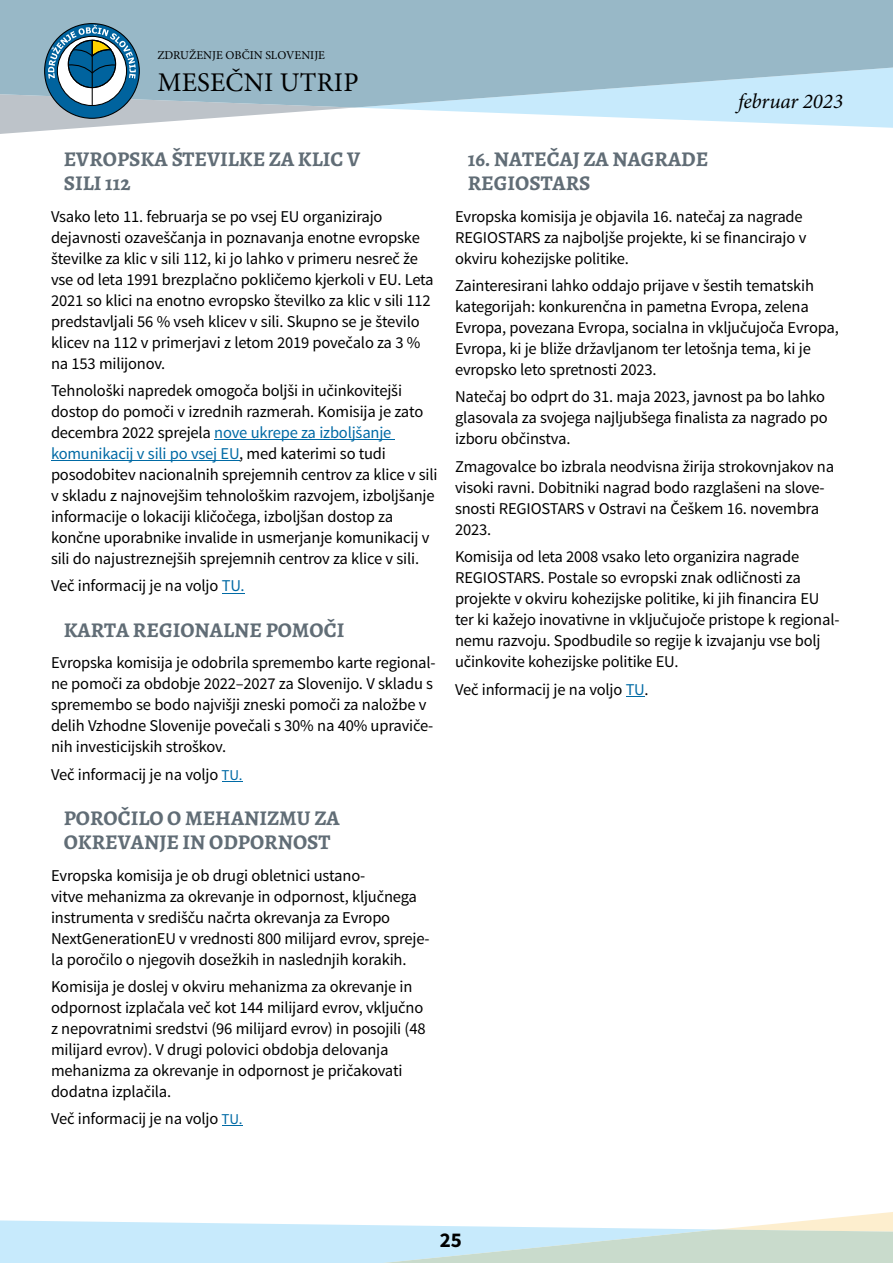
<style>
.page{position:relative;width:893px;height:1263px;background:#fff}
.page>*{position:absolute;margin:0;border:0;box-sizing:border-box;transform-origin:0 0}
.t1{font:27px "Minion Pro";letter-spacing:.01em;color:#000}
.t2{font:700 21px/24px "Alegreya";color:#616d76}
.t3{font:italic 21px "Minion Pro";letter-spacing:-.005em;color:#000}
.t4{font:700 21px "Source Sans Pro";color:#000}
.t5{font:16.5px/21px "Source Sans Pro";letter-spacing:-.01em;color:#000}
.t6{font:12px "Minion Pro";color:#000}
.s1{color:#006aa5}
.s2{font-size:15px;color:#006aa5}
</style>
<div class="page">
<svg style="left:0;top:108px;width:347px;height:26px"></svg>
<svg style="left:371px;top:108px;width:522px;height:20px"></svg>
<svg style="left:0;top:0;width:893px;height:108px;background:#9ebecd"></svg>
<svg style="left:0;top:1212px;width:893px;height:51px"></svg>
<div style="left:45px;top:24px;width:94px;height:94px;background:#00639e;border-radius:50%"></div>
<svg style="left:57px;top:36px;width:70px;height:70px"></svg>
<svg style="left:68px;top:40px;width:48px;height:48px"></svg>
<hr style="left:92px;top:40px;width:1px;height:65px;background:#000">
<svg style="left:48px;top:25px;width:88px;height:54px"></svg>
<div style="left:68px;top:40px;width:48px;height:48px;border:1px solid #000;border-radius:50%"></div>
<hr style="left:214px;top:439px;width:181px;height:1px;background:#006aa5">
<hr style="left:51px;top:460px;width:188px;height:1px;background:#006aa5">
<svg style="left:222px;top:593px;width:23px;height:1px"></svg>
<svg style="left:222px;top:781px;width:20px;height:1px"></svg>
<svg style="left:222px;top:1125px;width:20px;height:1px"></svg>
<svg style="left:626px;top:696px;width:18px;height:1px"></svg>
<p class="t6" style="left:157px;top:49px;width:169px">ZDRUŽENJE OBČIN SLOVENIJE</p>
<h1 class="t1" style="left:157px;top:69px;width:203px">MESEČNI UTRIP</h1>
<p class="t2" style="left:64px;top:147px;width:298px">EVROPSKA ŠTEVILKE ZA KLIC V<br>SILI 112</p>
<p class="t5" style="left:51px;top:206px;width:384px">Vsako leto 11. februarja se po vsej EU organizirajo dejavnosti ozaveščanja in poznavanja enotne evropske številke za klic v sili 112, ki jo lahko v primeru nesreč že vse od leta 1991 brezplačno pokličemo kjerkoli v EU. Leta 2021 so klici na enotno evropsko številko za klic v sili 112 predstavljali 56 % vseh klicev v sili. Skupno se je število klicev na 112 v primerjavi z letom 2019 povečalo za 3 % na 153 milijonov.</p>
<p class="t5" style="left:51px;top:381px;width:388px">Tehnološki napredek omogoča boljši in učinkovitejši dostop do pomoči v izrednih razmerah. Komisija je zato decembra 2022 sprejela <span class="s1">nove ukrepe za izboljšanje komunikacij v sili po vsej EU</span>, med katerimi so tudi posodobitev nacionalnih sprejemnih centrov za klice v sili v skladu z najnovejšim tehnološkim razvojem, izboljšanje informacije o lokaciji kličočega, izboljšan dostop za končne uporabnike invalide in usmerjanje komunikacij v sili do najustreznejših sprejemnih centrov za klice v sili.</p>
<p class="t5" style="left:51px;top:576px;width:195px">Več informacij je na voljo <span class="s1">TU.</span></p>
<p class="t2" style="left:64px;top:618px;width:282px">KARTA REGIONALNE POMOČI</p>
<p class="t5" style="left:51px;top:653px;width:386px">Evropska komisija je odobrila spremembo karte regional&shy;ne pomoči za obdobje 2022–2027 za Slovenijo. V skladu s spremembo se bodo najvišji zneski pomoči za naložbe v delih Vzhodne Slovenije povečali s 30% na 40% upraviče&shy;nih investicijskih stroškov.</p>
<p class="t5" style="left:51px;top:764px;width:193px">Več informacij je na voljo <span class="s2">TU.</span></p>
<p class="t2" style="left:64px;top:806px;width:277px">POROČILO O MEHANIZMU ZA<br>OKREVANJE IN ODPORNOST</p>
<p class="t5" style="left:51px;top:865px;width:380px">Evropska komisija je ob drugi obletnici ustano-<br>vitve mehanizma za okrevanje in odpornost, ključnega instrumenta v središču načrta okrevanja za Evropo NextGenerationEU v vrednosti 800 milijard evrov, spreje&shy;la poročilo o njegovih dosežkih in naslednjih korakih.</p>
<p class="t5" style="left:51px;top:976px;width:376px">Komisija je doslej v okviru mehanizma za okrevanje in odpornost izplačala več kot 144 milijard evrov, vključno z nepovratnimi sredstvi (96 milijard evrov) in posojili (48 milijard evrov). V drugi polovici obdobja delovanja mehanizma za okrevanje in odpornost je pričakovati dodatna izplačila.</p>
<p class="t5" style="left:51px;top:1109px;width:193px">Več informacij je na voljo <span class="s2">TU.</span></p>
<p class="t3" style="left:738px;top:93px;width:106px">februar 2023</p>
<p class="t2" style="left:468px;top:147px;width:242px">16. NATEČAJ ZA NAGRADE<br>REGIOSTARS</p>
<p class="t5" style="left:455px;top:206px;width:353px">Evropska komisija je objavila 16. natečaj za nagrade<br>REGIOSTARS za najboljše projekte, ki se financirajo v okviru kohezijske politike.</p>
<p class="t5" style="left:455px;top:276px;width:385px">Zainteresirani lahko oddajo prijave v šestih tematskih kategorijah: konkurenčna in pametna Evropa, zelena Evropa, povezana Evropa, socialna in vključujoča Evropa, Evropa, ki je bliže državljanom ter letošnja tema, ki je evropsko leto spretnosti 2023.</p>
<p class="t5" style="left:455px;top:387px;width:374px">Natečaj bo odprt do 31. maja 2023, javnost pa bo lahko glasovala za svojega najljubšega finalista za nagrado po izboru občinstva.</p>
<p class="t5" style="left:455px;top:456px;width:381px">Zmagovalce bo izbrala neodvisna žirija strokovnjakov na visoki ravni. Dobitniki nagrad bodo razglašeni na slove&shy;snosti REGIOSTARS v Ostravi na Češkem 16. novembra 2023.</p>
<p class="t5" style="left:455px;top:547px;width:386px">Komisija od leta 2008 vsako leto organizira nagrade REGIOSTARS. Postale so evropski znak odličnosti za projekte v okviru kohezijske politike, ki jih financira EU ter ki kažejo inovativne in vključujoče pristope k regional&shy;nemu razvoju. Spodbudile so regije k izvajanju vse bolj učinkovite kohezijske politike EU.</p>
<p class="t5" style="left:455px;top:679px;width:195px">Več informacij je na voljo <span class="s1">TU</span>.</p>
<p class="t4" style="left:440px;top:1231px;width:24px">25</p>
</div>
